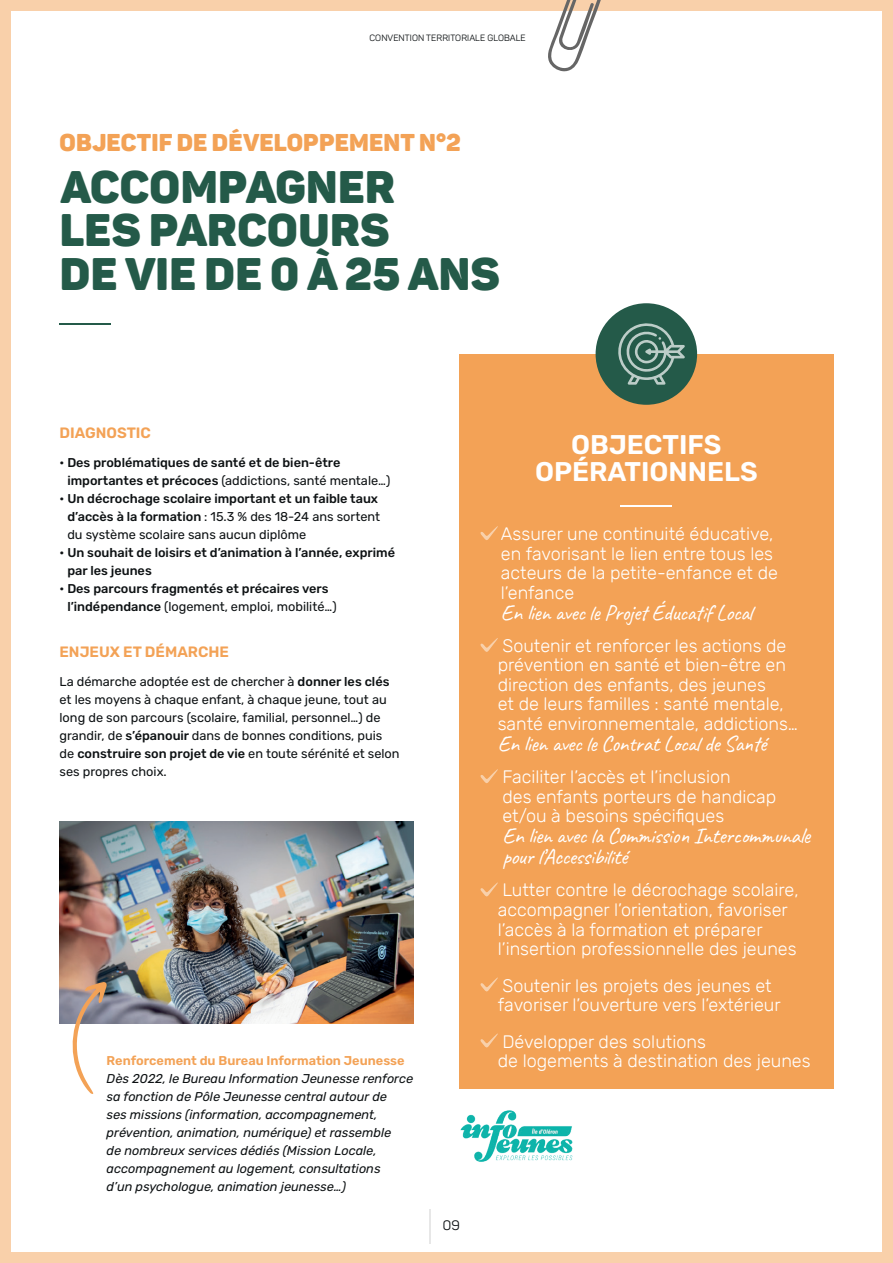
<style>
.page{position:relative;width:893px;height:1263px;background:#fff}
.page>*{position:absolute;margin:0;border:0;box-sizing:border-box;transform-origin:0 0}
.t1{font:900 45px/43.5px "Panton";letter-spacing:.01em;color:#245a49}
.t2{font:600 27px/27px "Rubik";color:#fff;text-align:center}
.t3{font:900 24px "Panton";letter-spacing:.01em;color:#f3a256}
.t4{font:22.5px/21px "Caveat";letter-spacing:-.025em;color:#fff}
.t5{font:300 18px/19.5px "Rubik";color:#fff}
.t6{font:600 15px "Rubik";color:#f3a256}
.t7{font:13.5px "Panton";color:#0d1113}
.t8{font:500 12.75px/18px "Rubik";color:#0d1113}
.t9{font:italic 12.75px/18px "Rubik";color:#0d1113}
.t10{font:12.75px/18px "Rubik";color:#0d1113}
.t11{font:600 12.75px "Rubik";color:#f3a256}
.t12{font:9px "Panton";letter-spacing:.01em;color:#0d1113}
.s1{font-weight:400}
.s2{font-weight:500}
</style>
<div class="page">
<hr style="left:429px;top:1209px;width:2px;height:34px;background:#0d1113">
<img style="left:60px;top:821px;width:354px;height:202px">
<div style="left:0;top:0;width:11px;height:1263px;background:#f9d0aa"></div>
<div style="left:882px;top:0;width:11px;height:1263px;background:#f9d0aa"></div>
<div style="left:0;top:0;width:893px;height:11px;background:#f9d0aa"></div>
<div style="left:0;top:1252px;width:893px;height:11px;background:#f9d0aa"></div>
<hr style="left:60px;top:324px;width:51px;height:1px;background:#245a49">
<svg style="left:548px;top:0;width:53px;height:72px"></svg>
<svg style="left:68px;top:981px;width:39px;height:113px"></svg>
<div style="left:459px;top:354px;width:374px;height:734px;background:#f3a256"></div>
<hr style="left:621px;top:506px;width:51px;height:1px;background:#fff">
<svg style="left:480px;top:526px;width:18px;height:14px"></svg>
<svg style="left:480px;top:638px;width:18px;height:14px"></svg>
<svg style="left:480px;top:769px;width:18px;height:14px"></svg>
<svg style="left:480px;top:882px;width:18px;height:15px"></svg>
<svg style="left:480px;top:977px;width:18px;height:15px"></svg>
<svg style="left:480px;top:1033px;width:18px;height:15px"></svg>
<img style="left:459px;top:1088px;width:125px;height:74px">
<div style="left:596px;top:303px;width:101px;height:102px;background:#245a49;border-radius:50%"></div>
<svg style="left:618px;top:323px;width:67px;height:62px"></svg>
<p class="t12" style="left:369px;top:32px;width:158px">CONVENTION TERRITORIALE GLOBALE</p>
<p class="t3" style="left:60px;top:127px;width:403px">OBJECTIF DE DÉVELOPPEMENT N°2</p>
<p class="t1" style="left:60px;top:164px;width:441px">ACCOMPAGNER<br>LES PARCOURS<br>DE VIE DE 0 À 25 ANS</p>
<p class="t6" style="left:60px;top:425px;width:93px">DIAGNOSTIC</p>
<p class="t8" style="left:67px;top:454px;width:325px;text-indent:-8px">• Des problématiques de santé et de bien-être importantes et précoces <span class="s1">(addictions, santé mentale…)</span></p>
<p class="t8" style="left:67px;top:490px;width:314px;text-indent:-8px">• Un décrochage scolaire important et un faible taux d’accès à la formation <span class="s1">: 15.3 % des 18-24 ans sortent du système scolaire sans aucun diplôme</span></p>
<p class="t8" style="left:67px;top:544px;width:329px;text-indent:-8px">• Un souhait de loisirs et d’animation à l’année, exprimé par les jeunes</p>
<p class="t8" style="left:67px;top:580px;width:271px;text-indent:-8px">• Des parcours fragmentés et précaires vers l’indépendance <span class="s1">(logement, emploi, mobilité…)</span></p>
<p class="t6" style="left:60px;top:643px;width:171px">ENJEUX ET DÉMARCHE</p>
<p class="t10" style="left:60px;top:673px;width:342px">La démarche adoptée est de chercher à <span class="s2">donner les clés </span>et les moyens à chaque enfant, à chaque jeune, tout au long de son parcours (scolaire, familial, personnel…) de grandir, de <span class="s2">s’épanouir</span> dans de bonnes conditions, puis de <span class="s2">construire son projet de vie</span> en toute sérénité et selon ses propres choix.</p>
<p class="t11" style="left:107px;top:1053px;width:300px">Renforcement du Bureau Information Jeunesse</p>
<p class="t9" style="left:107px;top:1070px;width:308px">Dès 2022, le Bureau Information Jeunesse renforce sa fonction de Pôle Jeunesse central autour de<br>ses missions (information, accompagnement, prévention, animation, numérique) et rassemble<br>de nombreux services dédiés (Mission Locale, accompagnement au logement, consultations<br>d’un psychologue, animation jeunesse…)</p>
<p class="t7" style="left:443px;top:1217px;width:18px">09</p>
<p class="t2" style="left:535px;top:432px;width:224px">OBJECTIFS<br>OPÉRATIONNELS</p>
<p class="t5" style="left:501px;top:525px;width:279px">Assurer une continuité éducative, en favorisant le lien entre tous les acteurs de la petite-enfance et de l’enfance</p>
<p class="t4" style="left:501px;top:602px;width:253px">En lien avec le Projet Éducatif Local</p>
<p class="t5" style="left:498px;top:636px;width:302px">Soutenir et renforcer les actions de prévention en santé et bien-être en direction des enfants, des jeunes<br>et de leurs familles : santé mentale, santé environnementale, addictions…</p>
<p class="t4" style="left:498px;top:733px;width:270px">En lien avec le Contrat Local de Santé</p>
<p class="t5" style="left:502px;top:768px;width:275px">Faciliter l’accès et l’inclusion<br>des enfants porteurs de handicap et/ou à besoins spécifiques</p>
<p class="t4" style="left:502px;top:825px;width:309px">En lien avec la Commission Intercommunale pour l’Accessibilité</p>
<p class="t5" style="left:498px;top:881px;width:302px">Lutter contre le décrochage scolaire, accompagner l’orientation, favoriser l’accès à la formation et préparer l’insertion professionnelle des jeunes</p>
<p class="t5" style="left:498px;top:976px;width:284px">Soutenir les projets des jeunes et favoriser l’ouverture vers l’extérieur</p>
<p class="t5" style="left:498px;top:1032px;width:314px">Développer des solutions<br>de logements à destination des jeunes</p>
</div>
